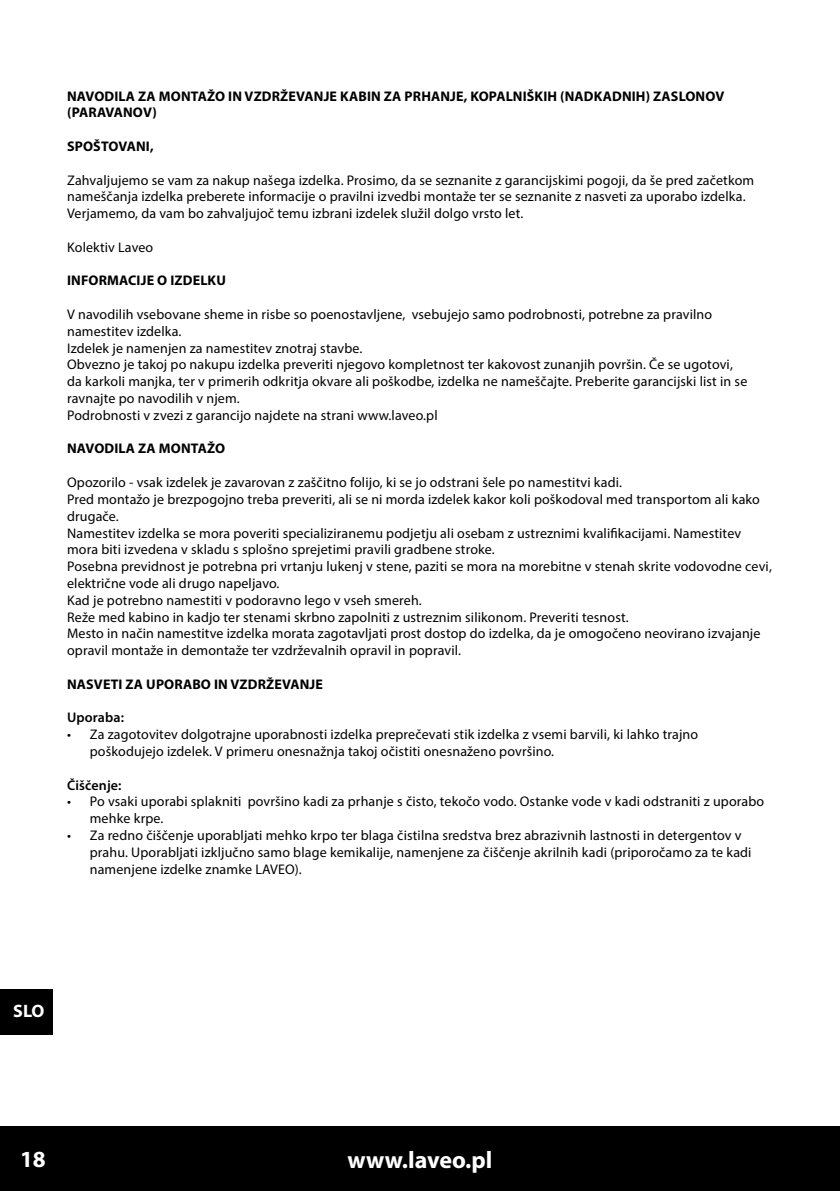
<style>
.page{position:relative;width:840px;height:1191px;background:#fff}
.page>*{position:absolute;margin:0;border:0;box-sizing:border-box;transform-origin:0 0}
.t1{font:700 24px "Myriad Pro";color:#fff}
.t2{font:700 23.2px "Myriad Pro";color:#fff}
.t3{font:700 18px "Myriad Pro";color:#fff}
.t4{font:14px/16.8px "Myriad Pro";letter-spacing:.01em;color:#000}
.t5{font:700 14px/16.8px "Myriad Pro";letter-spacing:.01em;color:#000}
.t6{font:600 14px "Myriad Pro";letter-spacing:.01em;color:#000}
</style>
<div class="page">
<div style="left:0;top:1125px;width:839px;height:66px;background:#000"></div>
<div style="left:0;top:989px;width:52px;height:45px;background:#000"></div>
<p class="t5" style="left:67px;top:87px;width:658px">NAVODILA ZA MONTAŽO IN VZDRŽEVANJE KABIN ZA PRHANJE, KOPALNIŠKIH (NADKADNIH) ZASLONOV (PARAVANOV)</p>
<p class="t5" style="left:67px;top:137px;width:88px">SPOŠTOVANI,</p>
<p class="t4" style="left:67px;top:171px;width:688px">Zahvaljujemo se vam za nakup našega izdelka. Prosimo, da se seznanite z garancijskimi pogoji, da še pred začetkom nameščanja izdelka preberete informacije o pravilni izvedbi montaže ter se seznanite z nasveti za uporabo izdelka.<br>Verjamemo, da vam bo zahvaljujoč temu izbrani izdelek služil dolgo vrsto let.</p>
<p class="t4" style="left:67px;top:238px;width:88px">Kolektiv Laveo</p>
<p class="t5" style="left:67px;top:272px;width:160px">INFORMACIJE O IZDELKU</p>
<p class="t4" style="left:67px;top:306px;width:681px">V navodilih vsebovane sheme in risbe so poenostavljene, vsebujejo samo podrobnosti, potrebne za pravilno namestitev izdelka.<br>Izdelek je namenjen za namestitev znotraj stavbe.<br>Obvezno je takoj po nakupu izdelka preveriti njegovo kompletnost ter kakovost zunanjih površin. Če se ugotovi, da karkoli manjka, ter v primerih odkritja okvare ali poškodbe, izdelka ne nameščajte. Preberite garancijski list in se ravnajte po navodilih v njem.<br>Podrobnosti v zvezi z garancijo najdete na strani www.laveo.pl</p>
<p class="t5" style="left:67px;top:440px;width:159px">NAVODILA ZA MONTAŽO</p>
<p class="t4" style="left:67px;top:474px;width:705px">Opozorilo - vsak izdelek je zavarovan z zaščitno folijo, ki se jo odstrani šele po namestitvi kadi.<br>Pred montažo je brezpogojno treba preveriti, ali se ni morda izdelek kakor koli poškodoval med transportom ali kako drugače.<br>Namestitev izdelka se mora poveriti specializiranemu podjetju ali osebam z ustreznimi kvalifikacijami. Namestitev mora biti izvedena v skladu s splošno sprejetimi pravili gradbene stroke.<br>Posebna previdnost je potrebna pri vrtanju lukenj v stene, paziti se mora na morebitne v stenah skrite vodovodne cevi, električne vode ali drugo napeljavo.<br>Kad je potrebno namestiti v podoravno lego v vseh smereh.<br>Reže med kabino in kadjo ter stenami skrbno zapolniti z ustreznim silikonom. Preveriti tesnost.<br>Mesto in način namestitve izdelka morata zagotavljati prost dostop do izdelka, da je omogočeno neovirano izvajanje opravil montaže in demontaže ter vzdrževalnih opravil in popravil.</p>
<p class="t5" style="left:67px;top:675px;width:257px">NASVETI ZA UPORABO IN VZDRŽEVANJE</p>
<p class="t6" style="left:67px;top:708px;width:58px">Uporaba:</p>
<p class="t4" style="left:90px;top:726px;width:609px;text-indent:-23px">• Za zagotovitev dolgotrajne uporabnosti izdelka preprečevati stik izdelka z vsemi barvili, ki lahko trajno poškodujejo izdelek. V primeru onesnažnja takoj očistiti onesnaženo površino.</p>
<p class="t6" style="left:67px;top:776px;width:56px">Čiščenje:</p>
<p class="t4" style="left:90px;top:793px;width:675px;text-indent:-23px">• Po vsaki uporabi splakniti površino kadi za prhanje s čisto, tekočo vodo. Ostanke vode v kadi odstraniti z uporabo mehke krpe.</p>
<p class="t4" style="left:90px;top:826px;width:663px;text-indent:-23px">• Za redno čiščenje uporabljati mehko krpo ter blaga čistilna sredstva brez abrazivnih lastnosti in detergentov v prahu. Uporabljati izključno samo blage kemikalije, namenjene za čiščenje akrilnih kadi (priporočamo za te kadi namenjene izdelke znamke LAVEO).</p>
<p class="t3" style="left:13px;top:999px;width:33px">SLO</p>
<h2 class="t2" style="left:20px;top:1144px;width:27px">18</h2>
<h1 class="t1" style="left:347px;top:1144px;width:146px">www.laveo.pl</h1>
</div>
